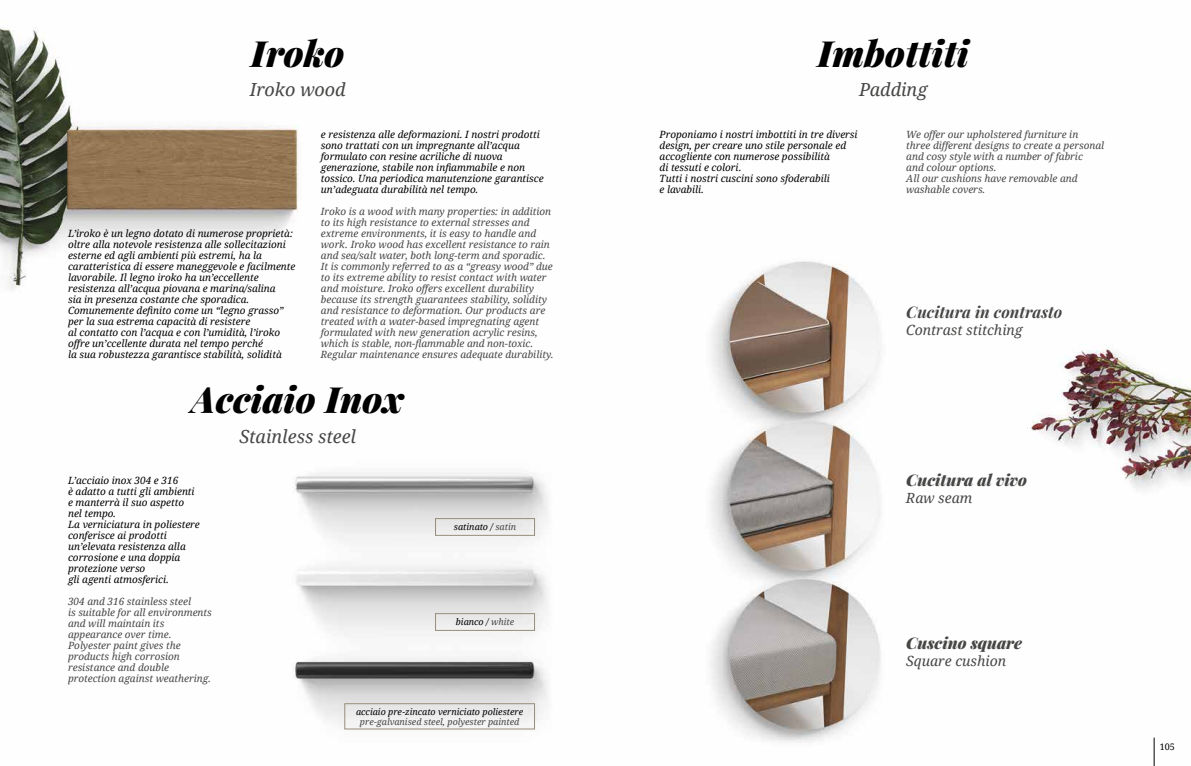
<style>
.page{position:relative;width:1191px;height:766px;background:#fff}
.page>*{position:absolute;margin:0;border:0;box-sizing:border-box;transform-origin:0 0}
.t1{font:italic 900 36px "Playfair Display";color:#000}
.t2{font:italic 18px "Droid Serif";color:#464645}
.t3{font:italic 900 16px "Playfair Display";color:#464645}
.t4{font:italic 700 16px "Playfair Display";color:#464645}
.t5{font:italic 14px "Droid Serif";color:#464645}
.t6{font:italic 10px/11px "Droid Serif";color:#000}
.t7{font:italic 10px/11px "Droid Serif";color:#464645}
.t8{font:italic 9px "Droid Serif";color:#000}
.t9{font:italic 9px "Droid Serif";color:#464645}
.t10{font:9px "Droid Serif";color:#000}
.s1{color:#464645}
</style>
<div class="page">
<img style="left:710px;top:261px;width:481px;height:504px">
<svg style="left:0;top:27px;width:548px;height:703px"></svg>
<svg style="left:1153px;top:737px;width:1px;height:28px"></svg>
<div style="left:435px;top:518px;width:99px;height:17px;border:1px solid #958e7a"></div>
<div style="left:435px;top:613px;width:99px;height:17px;border:1px solid #958e7a"></div>
<div style="left:345px;top:703px;width:189px;height:26px;border:1px solid #958e7a"></div>
<h1 class="t1" style="left:251px;top:29px;width:95px">Iroko</h1>
<h2 class="t2" style="left:250px;top:79px;width:97px">Iroko wood</h2>
<p class="t6" style="left:68px;top:228px;width:229px">L’iroko è un legno dotato di numerose proprietà: oltre alla notevole resistenza alle sollecitazioni esterne ed agli ambienti più estremi, ha la caratteristica di essere maneggevole e facilmente lavorabile. Il legno iroko ha un’eccellente resistenza all’acqua piovana e marina/salina<br>sia in presenza costante che sporadica.<br>Comunemente definito come un “legno grasso” per la sua estrema capacità di resistere<br>al contatto con l’acqua e con l’umidità, l’iroko offre un’ccellente durata nel tempo perché<br>la sua robustezza garantisce stabilità, solidità</p>
<p class="t6" style="left:321px;top:129px;width:224px">e resistenza alle deformazioni. I nostri prodotti sono trattati con un impregnante all’acqua formulato con resine acriliche di nuova generazione, stabile non infiammabile e non tossico. Una periodica manutenzione garantisce un’adeguata durabilità nel tempo.</p>
<p class="t7" style="left:321px;top:206px;width:234px">Iroko is a wood with many properties: in addition to its high resistance to external stresses and extreme environments, it is easy to handle and work. Iroko wood has excellent resistance to rain and sea/salt water, both long-term and sporadic.<br>It is commonly referred to as a “greasy wood” due to its extreme ability to resist contact with water and moisture. Iroko offers excellent durability because its strength guarantees stability, solidity and resistance to deformation. Our products are treated with a water-based impregnating agent formulated with new generation acrylic resins, which is stable, non-flammable and non-toxic.<br>Regular maintenance ensures adequate durability.</p>
<h1 class="t1" style="left:192px;top:375px;width:214px">Acciaio Inox</h1>
<h2 class="t2" style="left:239px;top:425px;width:118px">Stainless steel</h2>
<p class="t6" style="left:68px;top:475px;width:133px">L’acciaio inox 304 e 316<br>è adatto a tutti gli ambienti e manterrà il suo aspetto nel tempo.<br>La verniciatura in poliestere conferisce ai prodotti un’elevata resistenza alla corrosione e una doppia protezione verso<br>gli agenti atmosferici.</p>
<p class="t7" style="left:68px;top:596px;width:145px">304 and 316 stainless steel<br>is suitable for all environments and will maintain its appearance over time.<br>Polyester paint gives the products high corrosion resistance and double protection against weathering.</p>
<p class="t8" style="left:454px;top:521px;width:64px">satinato / <span class="s1">satin</span></p>
<p class="t8" style="left:456px;top:616px;width:60px">bianco / <span class="s1">white</span></p>
<p class="t8" style="left:356px;top:705px;width:169px">acciaio pre-zincato verniciato poliestere</p>
<p class="t9" style="left:360px;top:715px;width:161px">pre-galvanised steel, polyester painted</p>
<h1 class="t1" style="left:817px;top:29px;width:153px">Imbottiti</h1>
<h2 class="t2" style="left:859px;top:79px;width:70px">Padding</h2>
<p class="t6" style="left:659px;top:129px;width:199px">Proponiamo i nostri imbottiti in tre diversi design, per creare uno stile personale ed accogliente con numerose possibilità<br>di tessuti e colori.<br>Tutti i nostri cuscini sono sfoderabili<br>e lavabili.</p>
<p class="t7" style="left:906px;top:129px;width:199px">We offer our upholstered furniture in three different designs to create a personal and cosy style with a number of fabric<br>and colour options.<br>All our cushions have removable and washable covers.</p>
<h3 class="t4" style="left:906px;top:301px;width:157px">Cucitura in contrasto</h3>
<h3 class="t5" style="left:906px;top:321px;width:118px">Contrast stitching</h3>
<h3 class="t3" style="left:906px;top:468px;width:122px">Cucitura al vivo</h3>
<h3 class="t5" style="left:906px;top:489px;width:68px">Raw seam</h3>
<h3 class="t3" style="left:906px;top:631px;width:117px">Cuscino square</h3>
<h3 class="t5" style="left:906px;top:652px;width:101px">Square cushion</h3>
<p class="t10" style="left:1159px;top:741px;width:16px">105</p>
</div>
